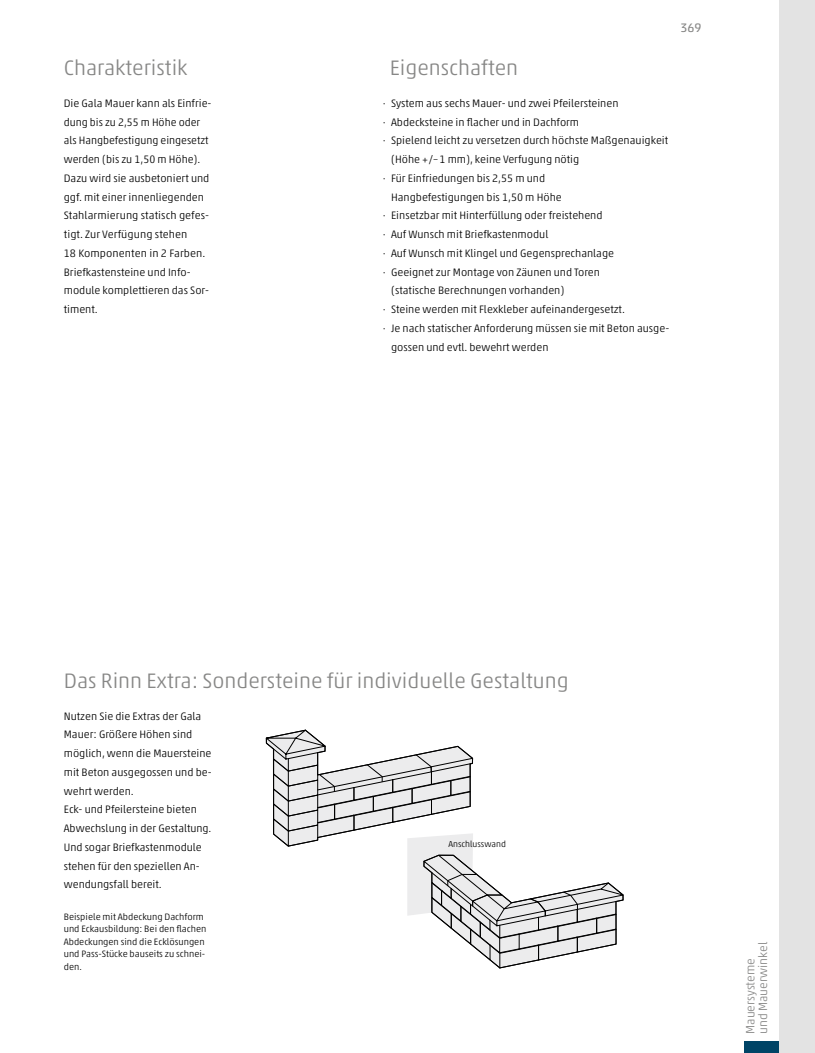
<style>
.page{position:relative;width:815px;height:1053px;background:#fff}
.page>*{position:absolute;margin:0;border:0;box-sizing:border-box;transform-origin:0 0}
.t1{font:300 21.25px "Akko Std";color:#878786}
.t2{font:12.5px "Akko Std";color:#878786}
.t3{font:300 12.25px/12.5px "Akko Std";color:#878786}
.t4{font:300 11px/18.8px "Akko Std";color:#000}
.t5{font:300 9.38px/12.5px "Akko Std";color:#000}
.t6{font:300 8.75px "Akko Std";color:#000}
</style>
<div class="page">
<svg style="left:265px;top:729px;width:359px;height:239px"></svg>
<div style="left:744px;top:1040px;width:46px;height:12px;background:#046"></div>
<div style="left:780px;top:0;width:35px;height:1052px;background:#e3e3e3"></div>
<h1 class="t1" style="left:64px;top:55px;width:125px">Charakteristik</h1>
<h1 class="t1" style="left:390px;top:55px;width:130px">Eigenschaften</h1>
<p class="t4" style="left:64px;top:93px;width:149px">Die Gala Mauer kann als Einfrie&shy;dung bis zu 2,55 m Höhe oder als Hangbefestigung eingesetzt werden (bis zu 1,50 m Höhe).<br>Dazu wird sie ausbetoniert und ggf. mit einer innenliegenden<br>Stahlarmierung statisch gefes&shy;tigt. Zur Verfügung stehen<br>18 Komponenten in 2 Farben.<br>Briefkastensteine und Info&shy;module komplettieren das Sor&shy;timent.</p>
<p class="t4" style="left:383px;top:93px;width:237px">∙ System aus sechs Mauer- und zwei Pfeilersteinen</p>
<p class="t4" style="left:383px;top:112px;width:198px">∙ Abdecksteine in flacher und in Dachform</p>
<p class="t4" style="left:383px;top:131px;width:287px">∙ Spielend leicht zu versetzen durch höchste Maßgenauigkeit</p>
<p class="t4" style="left:391px;top:150px;width:190px">(Höhe +/–1 mm), keine Verfugung nötig</p>
<p class="t4" style="left:383px;top:168px;width:164px">∙ Für Einfriedungen bis 2,55 m und</p>
<p class="t4" style="left:391px;top:187px;width:172px">Hangbefestigungen bis 1,50 m Höhe</p>
<p class="t4" style="left:383px;top:206px;width:221px">∙ Einsetzbar mit Hinterfüllung oder freistehend</p>
<p class="t4" style="left:383px;top:225px;width:167px">∙ Auf Wunsch mit Briefkastenmodul</p>
<p class="t4" style="left:383px;top:243px;width:233px">∙ Auf Wunsch mit Klingel und Gegensprechanlage</p>
<p class="t4" style="left:383px;top:262px;width:219px">∙ Geeignet zur Montage von Zäunen und Toren</p>
<p class="t4" style="left:391px;top:281px;width:175px">(statische Berechnungen vorhanden)</p>
<p class="t4" style="left:383px;top:300px;width:244px">∙ Steine werden mit Flexkleber aufeinandergesetzt.</p>
<p class="t4" style="left:383px;top:318px;width:287px">∙ Je nach statischer Anforderung müssen sie mit Beton ausge-</p>
<p class="t4" style="left:391px;top:337px;width:159px">gossen und evtl. bewehrt werden</p>
<p class="t2" style="left:681px;top:20px;width:22px">369</p>
<h1 class="t1" style="left:64px;top:668px;width:506px">Das Rinn Extra: Sondersteine für individuelle Gestaltung</h1>
<p class="t4" style="left:64px;top:706px;width:149px">Nutzen Sie die Extras der Gala<br>Mauer: Größere Höhen sind möglich, wenn die Mauersteine mit Beton ausgegossen und be&shy;wehrt werden.<br>Eck- und Pfeilersteine bieten<br>Abwechslung in der Gestaltung.<br>Und sogar Briefkastenmodule stehen für den speziellen An&shy;wendungsfall bereit.</p>
<p class="t5" style="left:64px;top:910px;width:144px">Beispiele mit Abdeckung Dachform und Eckausbildung: Bei den flachen<br>Abdeckungen sind die Ecklösungen und Pass-Stücke bauseits zu schnei&shy;den.</p>
<p class="t6" style="left:449px;top:838px;width:59px">Anschlusswand</p>
<p class="t3" style="left:744px;top:1033px;width:93px;rotate:-90deg">Mauersysteme und Mauerwinkel</p>
</div>
